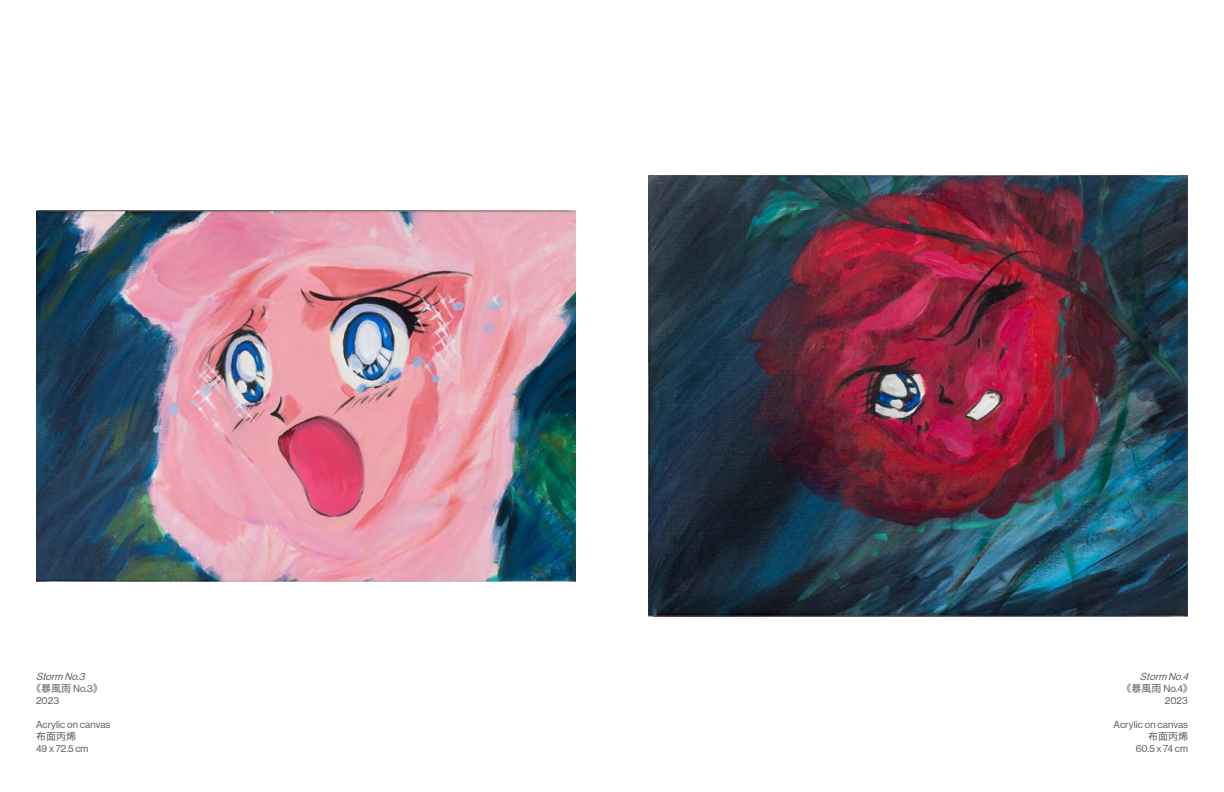
<style>
.page{position:relative;width:1224px;height:792px;background:#fff}
.page>*{position:absolute;margin:0;border:0;box-sizing:border-box;transform-origin:0 0}
.t1{font:10px "Haas Grot Disp 55 Roman";letter-spacing:.01em;color:#58595b}
.t2{font:10px "Noto Sans CJ Khk";color:#58595b}
.t3{font:italic 10px "Haas Grot Disp 55 Roman";color:#58595b}
.s1{font-family:"Haas Grot Disp 55 Roman"}
</style>
<div class="page">
<img style="left:36px;top:211px;width:540px;height:370px">
<img style="left:648px;top:175px;width:540px;height:442px">
<p class="t3" style="left:36px;top:671px;width:53px">Storm No.3</p>
<p class="t2" style="left:31px;top:682px;width:73px">《暴風雨 <span class="s1">No.3</span>》</p>
<p class="t1" style="left:36px;top:695px;width:25px">2023</p>
<p class="t1" style="left:36px;top:719px;width:76px">Acrylic on canvas</p>
<p class="t2" style="left:36px;top:730px;width:41px">布面丙烯</p>
<p class="t1" style="left:36px;top:743px;width:54px">49 x 72.5 cm</p>
<p class="t3" style="left:1140px;top:671px;width:53px">Storm No.4</p>
<p class="t2" style="left:1122px;top:682px;width:73px">《暴風雨 <span class="s1">No.4</span>》</p>
<p class="t1" style="left:1165px;top:695px;width:25px">2023</p>
<p class="t1" style="left:1114px;top:719px;width:76px">Acrylic on canvas</p>
<p class="t2" style="left:1148px;top:730px;width:41px">布面丙烯</p>
<p class="t1" style="left:1136px;top:743px;width:54px">60.5 x 74 cm</p>
</div>
